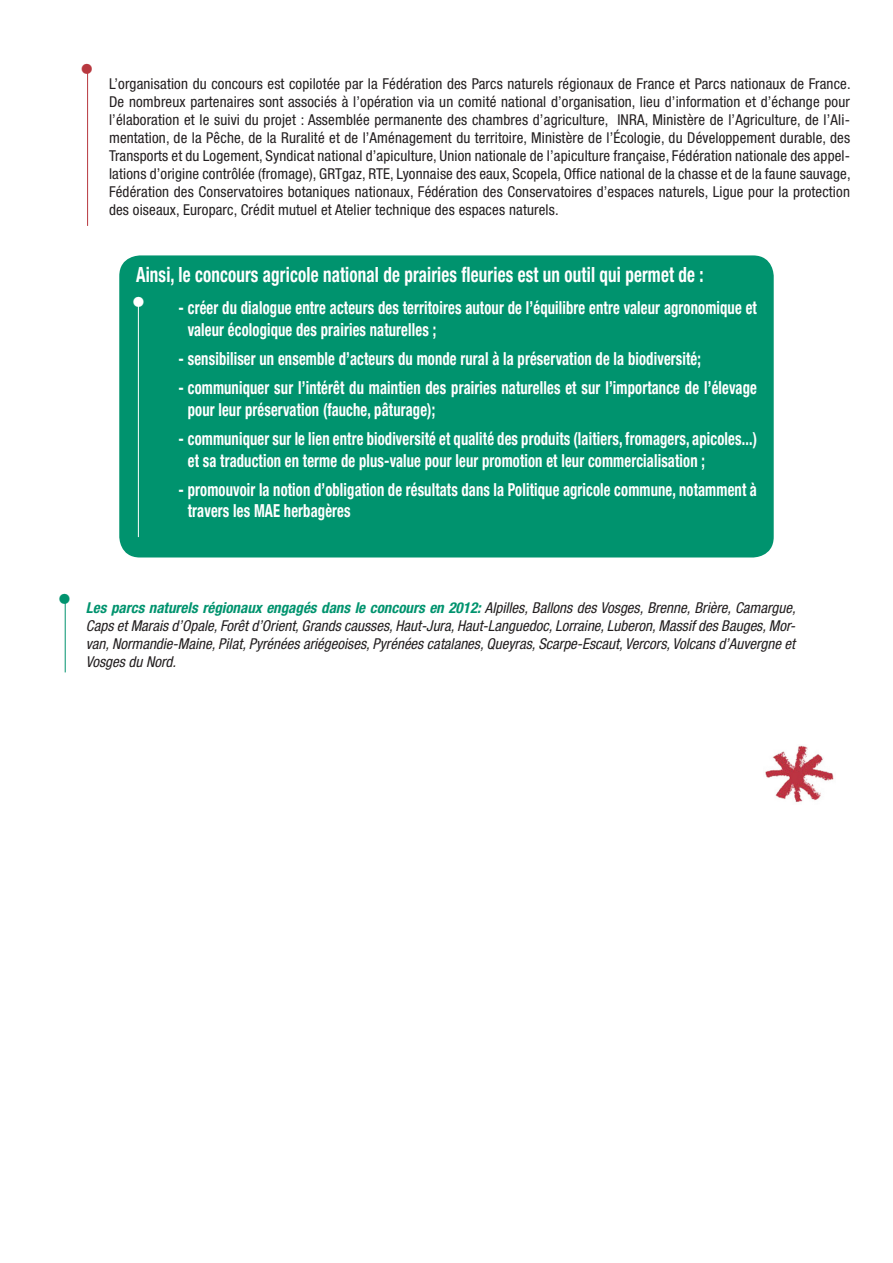
<style>
.page{position:relative;width:893px;height:1263px;background:#fff}
.page>*{position:absolute;margin:0;border:0;box-sizing:border-box;transform-origin:0 0}
.t1{font:condensed 28.35px "Helvetica Neue";color:#b8383f}
.t2{font:condensed 28.35px "Helvetica Neue";color:#fff}
.t3{font:condensed 28.35px "Helvetica Neue";color:#00936e}
.t4{font:700 condensed 21px "Helvetica Neue";letter-spacing:.01em;color:#fff;scale:.81 1}
.t5{font:700 condensed 18px/21.6px "Helvetica Neue";letter-spacing:.01em;color:#fff;scale:.81 1}
.t6{font:condensed 15px/18px "Helvetica Neue";letter-spacing:.01em;color:#231f20;text-align:justify}
.t7{font:italic condensed 15px/18px "Helvetica Neue";color:#231f20;text-align:justify}
.s1{font-weight:700;color:#00936e}
</style>
<div class="page">
<hr style="left:87px;top:72px;width:1px;height:154px;background:#b8383f">
<div style="left:119px;top:255px;width:655px;height:302px;background:#00936e;border-radius:21px"></div>
<hr style="left:138px;top:305px;width:1px;height:232px;background:#fff">
<hr style="left:65px;top:603px;width:1px;height:69px;background:#00936e">
<img style="left:765px;top:745px;width:69px;height:57px">
<p class="t1" style="left:80px;top:52px;width:16px">•</p>
<p class="t6" style="left:109px;top:75px;width:743px">L’organisation du concours est copilotée par la Fédération des Parcs naturels régionaux de France et Parcs nationaux de France.<br>De nombreux partenaires sont associés à l’opération via un comité national d’organisation, lieu d’information et d’échange pour l’élaboration et le suivi du projet : Assemblée permanente des chambres d’agriculture, INRA, Ministère de l’Agriculture, de l’Ali&shy;mentation, de la Pêche, de la Ruralité et de l’Aménagement du territoire, Ministère de l’Écologie, du Développement durable, des Transports et du Logement, Syndicat national d’apiculture, Union nationale de l’apiculture française, Fédération nationale des appel&shy;lations d’origine contrôlée (fromage), GRTgaz, RTE, Lyonnaise des eaux, Scopela, Office national de la chasse et de la faune sauvage, Fédération des Conservatoires botaniques nationaux, Fédération des Conservatoires d’espaces naturels, Ligue pour la protection des oiseaux, Europarc, Crédit mutuel et Atelier technique des espaces naturels.</p>
<p class="t4" style="left:136px;top:262px;width:702px">Ainsi, le concours agricole national de prairies fleuries est un outil qui permet de :</p>
<p class="t5" style="left:188px;top:297px;width:704px;text-indent:-9px">- créer du dialogue entre acteurs des territoires autour de l’équilibre entre valeur agronomique et valeur écologique des prairies naturelles ;</p>
<p class="t5" style="left:179px;top:348px;width:646px">- sensibiliser un ensemble d’acteurs du monde rural à la préservation de la biodiversité;</p>
<p class="t5" style="left:188px;top:377px;width:704px;text-indent:-9px">- communiquer sur l’intérêt du maintien des prairies naturelles et sur l’importance de l’élevage pour leur préservation (fauche, pâturage);</p>
<p class="t5" style="left:188px;top:428px;width:704px;text-indent:-9px">- communiquer sur le lien entre biodiversité et qualité des produits (laitiers, fromagers, apicoles...) et sa traduction en terme de plus-value pour leur promotion et leur commercialisation ;</p>
<p class="t5" style="left:188px;top:478px;width:704px;text-indent:-9px">- promouvoir la notion d’obligation de résultats dans la Politique agricole commune, notamment à travers les MAE herbagères</p>
<p class="t2" style="left:132px;top:285px;width:16px">•</p>
<p class="t3" style="left:58px;top:583px;width:16px">•</p>
<p class="t7" style="left:86px;top:598px;width:711px"><span class="s1">Les parcs naturels régionaux engagés dans le concours en 2012:</span> Alpilles, Ballons des Vosges, Brenne, Brière, Camargue, Caps et Marais d’Opale, Forêt d’Orient, Grands causses, Haut-Jura, Haut-Languedoc, Lorraine, Luberon, Massif des Bauges, Mor&shy;van, Normandie-Maine, Pilat, Pyrénées ariégeoises, Pyrénées catalanes, Queyras, Scarpe-Escaut, Vercors, Volcans d’Auvergne et Vosges du Nord.</p>
</div>
